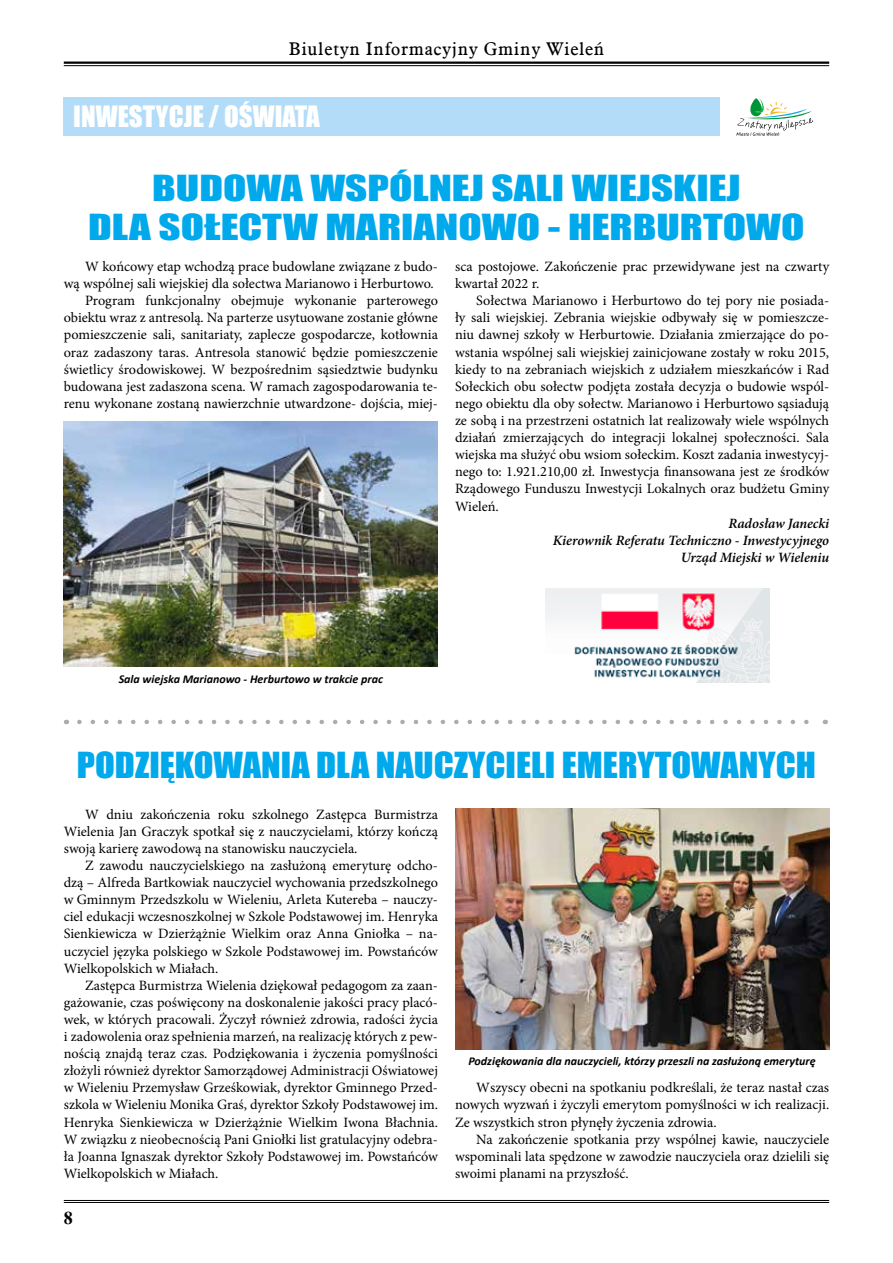
<style>
.page{position:relative;width:893px;height:1263px;background:#fff}
.page>*{position:absolute;margin:0;border:0;box-sizing:border-box;transform-origin:0 0}
.t1{font:33px "Impact";color:#00a8ec;scale:1.3 1}
.t2{font:33px "Impact";color:#00a8ec;scale:1.1 1}
.t3{font:27px "Impact";color:#fff}
.t4{font:18px "Aldine 721 EU";letter-spacing:.04em;color:#000}
.t5{font:700 18px "Dutch 801 EU";color:#000}
.t6{font:14.25px/17.1px "Minion Pro";color:#000;text-align:justify}
.t7{font:italic 600 14.25px/17.1px "Minion Pro";letter-spacing:-.005em;color:#000;text-align:right}
.t8{font:italic 700 12px "Calibri";color:#000}
</style>
<div class="page">
<hr style="left:64px;top:62px;width:765px;height:2px;background:#000">
<hr style="left:64px;top:65px;width:765px;height:1px;background:#000">
<hr style="left:64px;top:1200px;width:765px;height:1px;background:#000">
<hr style="left:64px;top:1202px;width:765px;height:1px;background:#000">
<div style="left:64px;top:98px;width:656px;height:38px;background:#b2dcf7"></div>
<svg style="left:736px;top:98px;width:77px;height:38px"></svg>
<img style="left:455px;top:808px;width:374px;height:241px">
<svg style="left:79px;top:720px;width:730px;height:4px"></svg>
<img style="left:545px;top:588px;width:224px;height:95px">
<img style="left:64px;top:421px;width:374px;height:245px">
<p class="t4" style="left:289px;top:38px;width:317px">Biuletyn Informacyjny Gminy Wieleń</p>
<h2 class="t3" style="left:73px;top:95px;width:248px">INWESTYCJ E / OŚWIATA</h2>
<h1 class="t1" style="left:152px;top:162px;width:39px">BUDOWA</h1>
<h1 class="t1" style="left:310px;top:162px;width:19px">WSPÓLNE</h1>
<h1 class="t1" style="left:470px;top:162px;width:32px">J SALI</h1>
<h1 class="t1" style="left:572px;top:162px;width:18px">WIE</h1>
<h1 class="t1" style="left:637px;top:162px;width:27px">JSKIE</h1>
<h1 class="t1" style="left:726px;top:162px;width:12px">J</h1>
<h1 class="t1" style="left:88px;top:202px;width:17px">DLA</h1>
<h1 class="t1" style="left:159px;top:202px;width:17px">SOŁE</h1>
<h1 class="t1" style="left:239px;top:202px;width:110px">CTW MARIANOWO</h1>
<h1 class="t1" style="left:548px;top:202px;width:35px">- HERBURTOWO</h1>
<p class="t6" style="left:64px;top:258px;width:376px;text-align:right">W końcowy etap wchodzą prace budowlane związane z budo-<br>wą wspólnej sali wiejskiej dla sołectwa Marianowo i Herburtowo.<br>Program funkcjonalny obejmuje wykonanie parterowego obiektu wraz z antresolą. Na parterze usytuowane zostanie główne pomieszczenie sali, sanitariaty, zaplecze gospodarcze, kotłownia oraz zadaszony taras. Antresola stanowić będzie pomieszczenie świetlicy środowiskowej. W bezpośrednim sąsiedztwie budynku budowana jest zadaszona scena. W ramach zagospodarowania te&shy;renu wykonane zostaną nawierzchnie utwardzone- dojścia, miej-</p>
<p class="t6" style="left:455px;top:258px;width:376px">sca postojowe. Zakończenie prac przewidywane jest na czwarty kwartał 2022 r.</p>
<p class="t6" style="left:455px;top:292px;width:376px;text-indent:21px">Sołectwa Marianowo i Herburtowo do tej pory nie posiada&shy;ły sali wiejskiej. Zebrania wiejskie odbywały się w pomieszcze&shy;niu dawnej szkoły w Herburtowie. Działania zmierzające do po&shy;wstania wspólnej sali wiejskiej zainicjowane zostały w roku 2015, kiedy to na zebraniach wiejskich z udziałem mieszkańców i Rad Sołeckich obu sołectw podjęta została decyzja o budowie wspól&shy;nego obiektu dla oby sołectw. Marianowo i Herburtowo sąsiadują ze sobą i na przestrzeni ostatnich lat realizowały wiele wspólnych działań zmierzających do integracji lokalnej społeczności. Sala wiejska ma służyć obu wsiom sołeckim. Koszt zadania inwestycyj&shy;nego to: 1.921.210,00 zł. Inwestycja finansowana jest ze środków Rządowego Funduszu Inwestycji Lokalnych oraz budżetu Gminy Wieleń.</p>
<p class="t7" style="left:553px;top:514px;width:278px">Radosław Janecki<br>Kierownik Referatu Techniczno - Inwestycyjnego<br>Urząd Miejski w Wieleniu</p>
<p class="t8" style="left:119px;top:671px;width:266px">Sala wiejska Marianowo - Herburtowo w trakcie prac</p>
<h1 class="t2" style="left:77px;top:739px;width:32px">PODZI</h1>
<h1 class="t2" style="left:160px;top:739px;width:33px">ĘKOWANIA</h1>
<h1 class="t2" style="left:316px;top:739px;width:17px">DLA</h1>
<h1 class="t2" style="left:376px;top:739px;width:130px">NAUCZYCIELI</h1>
<h1 class="t2" style="left:562px;top:739px;width:19px">EMERYTOWANY</h1>
<h1 class="t2" style="left:776px;top:739px;width:38px">CH</h1>
<p class="t6" style="left:64px;top:806px;width:376px;text-indent:21px">W dniu zakończenia roku szkolnego Zastępca Burmistrza Wielenia Jan Graczyk spotkał się z nauczycielami, którzy kończą swoją karierę zawodową na stanowisku nauczyciela.</p>
<p class="t6" style="left:64px;top:857px;width:376px;text-indent:21px">Z zawodu nauczycielskiego na zasłużoną emeryturę odcho&shy;dzą – Alfreda Bartkowiak nauczyciel wychowania przedszkolnego w Gminnym Przedszkolu w Wieleniu, Arleta Kutereba – nauczy&shy;ciel edukacji wczesnoszkolnej w Szkole Podstawowej im. Henryka Sienkiewicza w Dzierżążnie Wielkim oraz Anna Gniołka – na&shy;uczyciel języka polskiego w Szkole Podstawowej im. Powstańców Wielkopolskich w Miałach.</p>
<p class="t6" style="left:64px;top:977px;width:376px;text-indent:21px">Zastępca Burmistrza Wielenia dziękował pedagogom za zaan&shy;gażowanie, czas poświęcony na doskonalenie jakości pracy placó&shy;wek, w których pracowali. Życzył również zdrowia, radości życia i zadowolenia oraz spełnienia marzeń, na realizację których z pew&shy;nością znajdą teraz czas. Podziękowania i życzenia pomyślności złożyli również dyrektor Samorządowej Administracji Oświatowej w Wieleniu Przemysław Grześkowiak, dyrektor Gminnego Przed&shy;szkola w Wieleniu Monika Graś, dyrektor Szkoły Podstawowej im.<br>Henryka Sienkiewicza w Dzierżążnie Wielkim Iwona Błachnia.<br>W związku z nieobecnością Pani Gniołki list gratulacyjny odebra&shy;ła Joanna Ignaszak dyrektor Szkoły Podstawowej im. Powstańców Wielkopolskich w Miałach.</p>
<p class="t5" style="left:64px;top:1207px;width:10px">8</p>
<p class="t8" style="left:468px;top:1054px;width:349px">Podziękowania dla nauczycieli, którzy przeszli na zasłużoną emeryturę</p>
<p class="t6" style="left:455px;top:1079px;width:376px;text-indent:21px">Wszyscy obecni na spotkaniu podkreślali, że teraz nastał czas nowych wyzwań i życzyli emerytom pomyślności w ich realizacji.<br>Ze wszystkich stron płynęły życzenia zdrowia.</p>
<p class="t6" style="left:455px;top:1130px;width:376px;text-indent:21px">Na zakończenie spotkania przy wspólnej kawie, nauczyciele wspominali lata spędzone w zawodzie nauczyciela oraz dzielili się swoimi planami na przyszłość.</p>
</div>
